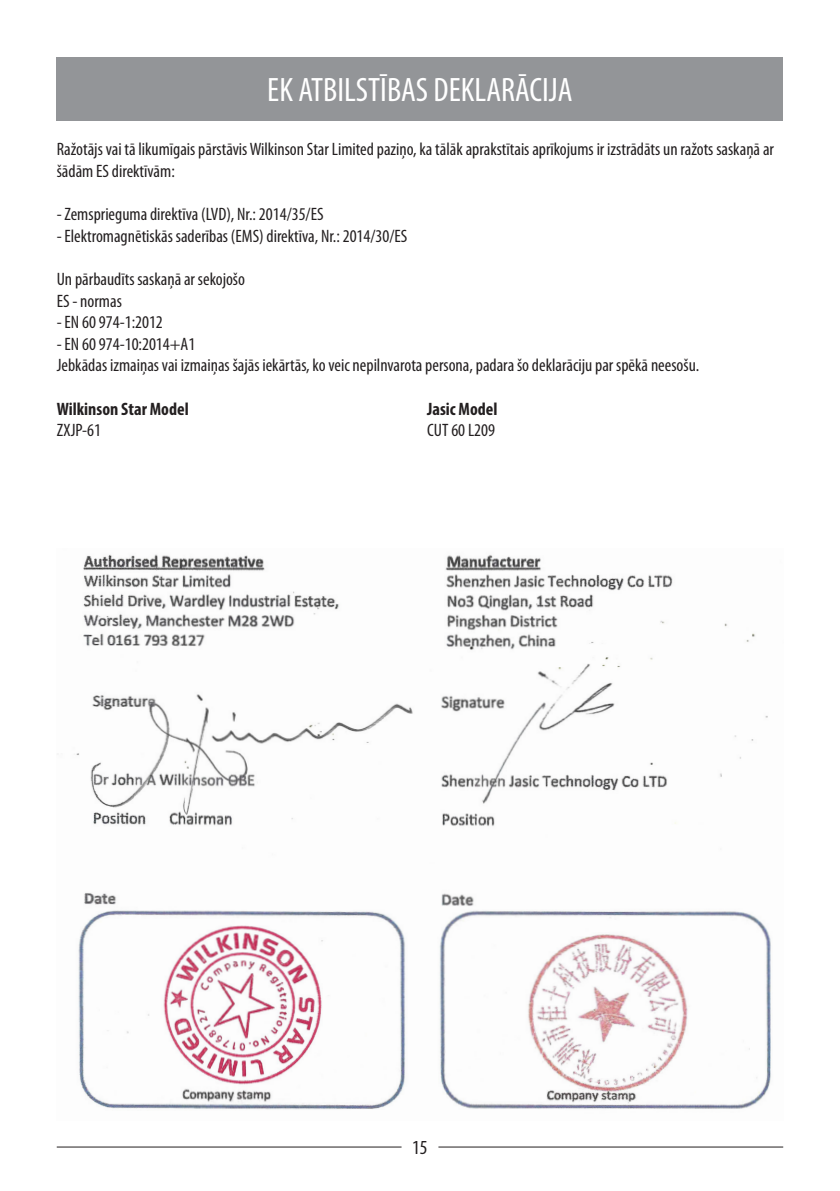
<style>
.page{position:relative;width:840px;height:1191px;background:#fff}
.page>*{position:absolute;margin:0;border:0;box-sizing:border-box;transform-origin:0 0}
.Table_RIght{font:condensed 34px "Myriad Pro";color:#fff}
.t1{font:condensed 20px "Myriad Pro";color:#231f20}
.Table_RIght-2{font:condensed 18px/21.6px "Myriad Pro";color:#231f20}
.Table_RIght-3{font:700 condensed 18px "Myriad Pro";color:#231f20}
</style>
<div class="page">
<hr style="left:57px;top:1146px;width:344px;height:1px;background:#231f20">
<hr style="left:438px;top:1146px;width:344px;height:1px;background:#231f20">
<img style="left:76px;top:554px;width:695px;height:556px">
<div style="left:57px;top:57px;width:725px;height:63px;background:#939598"></div>
<p class="Table_RIght" style="left:267px;top:70px;width:307px">EK ATBILSTĪBAS DEKLARĀCIJA</p>
<p class="Table_RIght-2" style="left:57px;top:138px;width:718px">Ražotājs vai tā likumīgais pārstāvis Wilkinson Star Limited paziņo, ka tālāk aprakstītais aprīkojums ir izstrādāts un ražots saskaņā ar šādām ES direktīvām:</p>
<p class="Table_RIght-2" style="left:57px;top:203px;width:268px">- Zemsprieguma direktīva (LVD), Nr.: 2014/35/ES</p>
<p class="Table_RIght-2" style="left:57px;top:225px;width:352px">- Elektromagnētiskās saderības (EMS) direktīva, Nr.: 2014/30/ES</p>
<p class="Table_RIght-2" style="left:57px;top:268px;width:190px">Un pārbaudīts saskaņā ar sekojošo</p>
<p class="Table_RIght-2" style="left:57px;top:289px;width:67px">ES - normas</p>
<p class="Table_RIght-2" style="left:57px;top:311px;width:108px">- EN 60 974-1:2012</p>
<p class="Table_RIght-2" style="left:57px;top:333px;width:140px">- EN 60 974-10:2014+A1</p>
<p class="Table_RIght-2" style="left:57px;top:354px;width:643px">Jebkādas izmaiņas vai izmaiņas šajās iekārtās, ko veic nepilnvarota persona, padara šo deklarāciju par spēkā neesošu.</p>
<p class="Table_RIght-3" style="left:57px;top:397px;width:133px">Wilkinson Star Model</p>
<p class="Table_RIght-3" style="left:427px;top:397px;width:72px">Jasic Model</p>
<p class="Table_RIght-2" style="left:57px;top:419px;width:46px">ZXJP-61</p>
<p class="Table_RIght-2" style="left:427px;top:419px;width:69px">CUT 60 L209</p>
<p class="t1" style="left:412px;top:1134px;width:17px">15</p>
</div>
